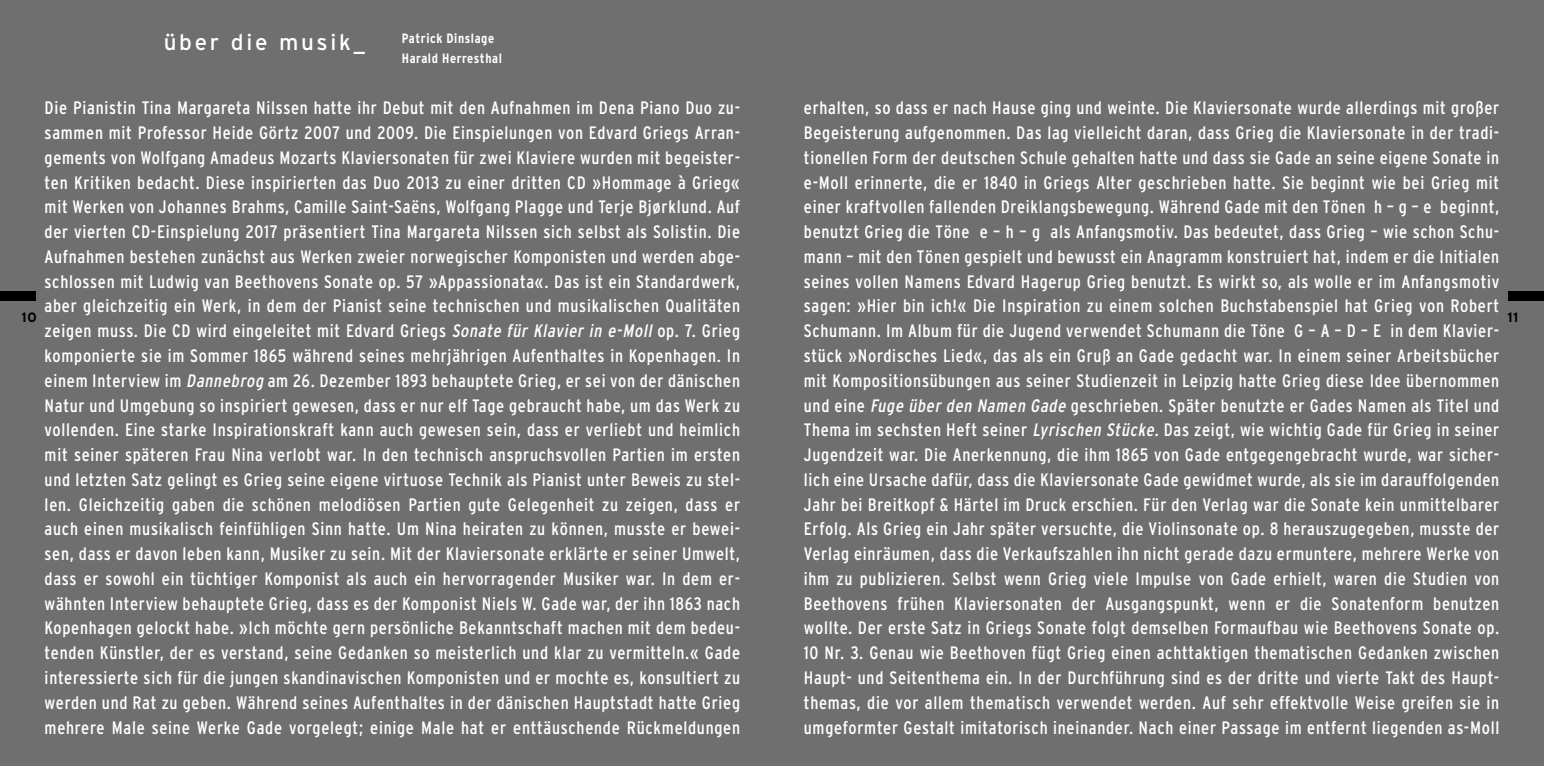
<style>
.page{position:relative;width:1544px;height:766px;background:#fff}
.page>*{position:absolute;margin:0;border:0;box-sizing:border-box;transform-origin:0 0}
.t1{font:22.5px "Interstate";letter-spacing:.12em;color:#fff}
.t2{font:condensed 18px/24.8px "Interstate";letter-spacing:.04em;color:#fff;text-align:justify}
.t3{font:700 condensed 13.5px/20.2px "Interstate";letter-spacing:.04em;color:#fff}
.t4{font:700 13.5px "Interstate";color:#000}
.s1{font-style:italic}
</style>
<div class="page">
<div style="left:0;top:0;width:1543px;height:765px;background:#706f6f"></div>
<div style="left:0;top:291px;width:35px;height:10px;background:#000"></div>
<div style="left:1508px;top:291px;width:35px;height:10px;background:#000"></div>
<p class="t1" style="left:164px;top:30px;width:203px">über die musik_</p>
<p class="t3" style="left:402px;top:28px;width:101px">Patrick Dinslage<br>Harald Herresthal</p>
<p class="t2" style="left:45px;top:95px;width:697px">Die Pianistin Tina Margareta Nilssen hatte ihr Debut mit den Aufnahmen im Dena Piano Duo zu&shy;sammen mit Professor Heide Görtz 2007 und 2009. Die Einspielungen von Edvard Griegs Arran&shy;gements von Wolfgang Amadeus Mozarts Klaviersonaten für zwei Klaviere wurden mit begeister&shy;ten Kritiken bedacht. Diese inspirierten das Duo 2013 zu einer dritten CD »Hommage à Grieg« mit Werken von Johannes Brahms, Camille Saint-Saëns, Wolfgang Plagge und Terje Bjørklund. Auf der vierten CD-Einspielung 2017 präsentiert Tina Margareta Nilssen sich selbst als Solistin. Die Aufnahmen bestehen zunächst aus Werken zweier norwegischer Komponisten und werden abge&shy;schlossen mit Ludwig van Beethovens Sonate op. 57 »Appassionata«. Das ist ein Standardwerk, aber gleichzeitig ein Werk, in dem der Pianist seine technischen und musikalischen Qualitäten zeigen muss. Die CD wird eingeleitet mit Edvard Griegs <span class="s1">Sonate für Klavier in e-Moll</span> op. 7. Grieg komponierte sie im Sommer 1865 während seines mehrjährigen Aufenthaltes in Kopenhagen. In einem Interview im <span class="s1">Dannebrog</span> am 26. Dezember 1893 behauptete Grieg, er sei von der dänischen Natur und Umgebung so inspiriert gewesen, dass er nur elf Tage gebraucht habe, um das Werk zu vollenden. Eine starke Inspirationskraft kann auch gewesen sein, dass er verliebt und heimlich mit seiner späteren Frau Nina verlobt war. In den technisch anspruchsvollen Partien im ersten und letzten Satz gelingt es Grieg seine eigene virtuose Technik als Pianist unter Beweis zu stel&shy;len. Gleichzeitig gaben die schönen melodiösen Partien gute Gelegenheit zu zeigen, dass er auch einen musikalisch feinfühligen Sinn hatte. Um Nina heiraten zu können, musste er bewei&shy;sen, dass er davon leben kann, Musiker zu sein. Mit der Klaviersonate erklärte er seiner Umwelt, dass er sowohl ein tüchtiger Komponist als auch ein hervorragender Musiker war. In dem er&shy;wähnten Interview behauptete Grieg, dass es der Komponist Niels W. Gade war, der ihn 1863 nach Kopenhagen gelockt habe. »Ich möchte gern persönliche Bekanntschaft machen mit dem bedeu&shy;tenden Künstler, der es verstand, seine Gedanken so meisterlich und klar zu vermitteln.« Gade interessierte sich für die jungen skandinavischen Komponisten und er mochte es, konsultiert zu werden und Rat zu geben. Während seines Aufenthaltes in der dänischen Hauptstadt hatte Grieg mehrere Male seine Werke Gade vorgelegt; einige Male hat er enttäuschende Rückmeldungen</p>
<p class="t2" style="left:804px;top:95px;width:697px">erhalten, so dass er nach Hause ging und weinte. Die Klaviersonate wurde allerdings mit großer Begeisterung aufgenommen. Das lag vielleicht daran, dass Grieg die Klaviersonate in der tradi&shy;tionellen Form der deutschen Schule gehalten hatte und dass sie Gade an seine eigene Sonate in e-Moll erinnerte, die er 1840 in Griegs Alter geschrieben hatte. Sie beginnt wie bei Grieg mit einer kraftvollen fallenden Dreiklangsbewegung. Während Gade mit den Tönen h – g – e beginnt, benutzt Grieg die Töne e – h – g als Anfangsmotiv. Das bedeutet, dass Grieg – wie schon Schu&shy;mann – mit den Tönen gespielt und bewusst ein Anagramm konstruiert hat, indem er die Initialen seines vollen Namens Edvard Hagerup Grieg benutzt. Es wirkt so, als wolle er im Anfangsmotiv sagen: »Hier bin ich!« Die Inspiration zu einem solchen Buchstabenspiel hat Grieg von Robert Schumann. Im Album für die Jugend verwendet Schumann die Töne G – A – D – E in dem Klavier&shy;stück »Nordisches Lied«, das als ein Gruß an Gade gedacht war. In einem seiner Arbeitsbücher mit Kompositionsübungen aus seiner Studienzeit in Leipzig hatte Grieg diese Idee übernommen und eine <span class="s1">Fuge über den Namen Gade</span> geschrieben. Später benutzte er Gades Namen als Titel und Thema im sechsten Heft seiner <span class="s1">Lyrischen Stücke.</span> Das zeigt, wie wichtig Gade für Grieg in seiner Jugendzeit war. Die Anerkennung, die ihm 1865 von Gade entgegengebracht wurde, war sicher&shy;lich eine Ursache dafür, dass die Klaviersonate Gade gewidmet wurde, als sie im darauffolgenden Jahr bei Breitkopf &amp; Härtel im Druck erschien. Für den Verlag war die Sonate kein unmittelbarer Erfolg. Als Grieg ein Jahr später versuchte, die Violinsonate op. 8 herauszugegeben, musste der Verlag einräumen, dass die Verkaufszahlen ihn nicht gerade dazu ermuntere, mehrere Werke von ihm zu publizieren. Selbst wenn Grieg viele Impulse von Gade erhielt, waren die Studien von Beethovens frühen Klaviersonaten der Ausgangspunkt, wenn er die Sonatenform benutzen wollte. Der erste Satz in Griegs Sonate folgt demselben Formaufbau wie Beethovens Sonate op.<br>10 Nr. 3. Genau wie Beethoven fügt Grieg einen achttaktigen thematischen Gedanken zwischen Haupt- und Seitenthema ein. In der Durchführung sind es der dritte und vierte Takt des Haupt&shy;themas, die vor allem thematisch verwendet werden. Auf sehr effektvolle Weise greifen sie in umgeformter Gestalt imitatorisch ineinander. Nach einer Passage im entfernt liegenden as-Moll</p>
<p class="t4" style="left:22px;top:310px;width:17px">10</p>
<p class="t4" style="left:1507px;top:310px;width:12px">11</p>
</div>
